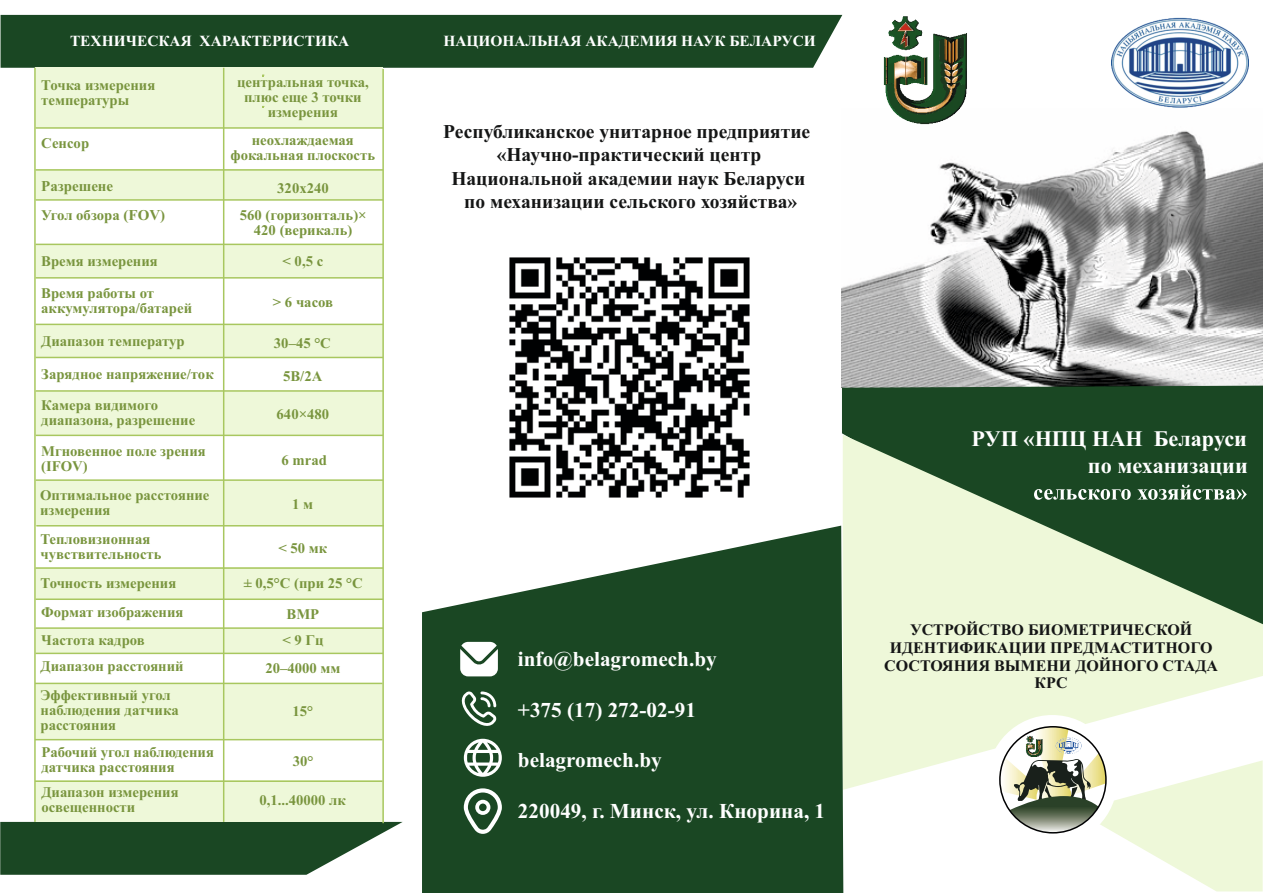
<style>
.page{position:relative;width:1263px;height:893px;background:#fff}
.page>*{position:absolute;margin:0;border:0;box-sizing:border-box;transform-origin:0 0}
.t1{font:700 22.2px/26.7px "Times New Roman";color:#fff;text-align:right}
.t2{font:700 21.15px "Times New Roman";color:#fff}
.t3{font:700 19.5px/23.4px "Times New Roman";color:#151616;text-align:center}
.t4{font:700 16.05px/17.7px "Times New Roman";color:#151616;text-align:center}
.t5{font:700 15.45px "Times New Roman";color:#fff}
.t6{font:700 15px "Times New Roman";color:#79953e}
.t7{font:700 14.7px/15px "Times New Roman";color:#79953e}
.s1{font-size:15px;color:#7a943f}
</style>
<div class="page">
<img style="left:842px;top:131px;width:421px;height:255px">
<div style="left:1px;top:15px;width:841px;height:53px;background:#1a4723"></div>
<svg style="left:0;top:822px;width:403px;height:53px"></svg>
<img style="left:509px;top:257px;width:241px;height:241px">
<div style="left:842px;top:386px;width:421px;height:49px;background:#1a4723"></div>
<svg style="left:843px;top:435px;width:420px;height:355px;fill:#eef8d9"></svg>
<svg style="left:422px;top:526px;width:421px;height:367px;fill:#1a4723"></svg>
<svg style="left:1034px;top:485px;width:213px;height:15px"></svg>
<img style="left:870px;top:16px;width:106px;height:136px">
<img style="left:1111px;top:18px;width:137px;height:89px">
<svg style="left:460px;top:642px;width:38px;height:34px"></svg>
<svg style="left:453px;top:691px;width:49px;height:86px"></svg>
<svg style="left:464px;top:788px;width:38px;height:46px"></svg>
<div style="left:35px;top:780px;width:347px;height:42px;background:#eef8d9"></div>
<div style="left:35px;top:683px;width:347px;height:57px;background:#eef8d9"></div>
<div style="left:35px;top:628px;width:347px;height:25px;background:#eef8d9"></div>
<div style="left:35px;top:567px;width:347px;height:32px;background:#eef8d9"></div>
<div style="left:35px;top:480px;width:347px;height:46px;background:#eef8d9"></div>
<div style="left:35px;top:391px;width:348px;height:44px;background:#eef8d9"></div>
<div style="left:35px;top:325px;width:347px;height:33px;background:#eef8d9"></div>
<div style="left:35px;top:244px;width:347px;height:34px;background:#eef8d9"></div>
<div style="left:35px;top:170px;width:347px;height:30px;background:#eef8d9"></div>
<div style="left:36px;top:68px;width:347px;height:60px;background:#eef8d9"></div>
<hr style="left:36px;top:127px;width:347px;height:2px;background:#a8c75f">
<hr style="left:36px;top:169px;width:347px;height:2px;background:#a8c75f">
<hr style="left:36px;top:199px;width:347px;height:2px;background:#a8c75f">
<hr style="left:36px;top:244px;width:347px;height:1px;background:#a8c75f">
<hr style="left:36px;top:277px;width:347px;height:2px;background:#a8c75f">
<hr style="left:36px;top:324px;width:347px;height:1px;background:#a8c75f">
<hr style="left:36px;top:357px;width:347px;height:1px;background:#a8c75f">
<hr style="left:36px;top:390px;width:347px;height:2px;background:#a8c75f">
<hr style="left:36px;top:435px;width:347px;height:1px;background:#a8c75f">
<hr style="left:36px;top:479px;width:347px;height:2px;background:#a8c75f">
<hr style="left:36px;top:525px;width:348px;height:1px;background:#a8c75f">
<hr style="left:36px;top:567px;width:347px;height:2px;background:#a8c75f">
<hr style="left:36px;top:598px;width:347px;height:2px;background:#a8c75f">
<hr style="left:36px;top:627px;width:347px;height:2px;background:#a8c75f">
<hr style="left:36px;top:653px;width:347px;height:1px;background:#a8c75f">
<hr style="left:35px;top:683px;width:347px;height:1px;background:#a8c75f">
<hr style="left:35px;top:739px;width:347px;height:1px;background:#a8c75f">
<hr style="left:35px;top:780px;width:347px;height:2px;background:#a8c75f">
<hr style="left:34px;top:68px;width:2px;height:754px;background:#a8c75f">
<hr style="left:382px;top:69px;width:2px;height:754px;background:#a8c75f">
<hr style="left:223px;top:68px;width:1px;height:754px;background:#a8c75f">
<div style="left:987px;top:715px;width:130px;height:130px;background:#fff;border-radius:50%"></div>
<svg style="left:998px;top:725px;width:265px;height:166px"></svg>
<img style="left:1023px;top:733px;width:21px;height:30px">
<img style="left:1051px;top:732px;width:37px;height:28px">
<p class="t5" style="left:70px;top:35px;width:281px">ТЕХНИЧЕСКАЯ ХАРАКТЕРИСТИКА</p>
<p class="t5" style="left:443px;top:35px;width:374px">НАЦИОНАЛЬНАЯ АКАДЕМИЯ НАУК БЕЛАРУСИ</p>
<p class="t7" style="left:41px;top:79px;width:116px">Точка измерения температуры</p>
<p class="t7" style="left:237px;top:76px;width:133px;text-align:center">центральная точка, плюс еще 3 точки измерения</p>
<p class="t7" style="left:41px;top:138px;width:49px">Сенсор</p>
<p class="t7" style="left:230px;top:134px;width:146px;text-align:center">неохлаждаемая фокальная плоскость</p>
<p class="t6" style="left:41px;top:181px;width:73px">Разрешене</p>
<p class="t7" style="left:277px;top:182px;width:53px">320х240</p>
<p class="t7" style="left:41px;top:209px;width:125px">Угол обзора <span class="s1">(FOV)</span></p>
<p class="t7" style="left:240px;top:209px;width:128px;text-align:center">560 (горизонталь)×<br>420 (верикаль)</p>
<p class="t7" style="left:41px;top:255px;width:118px">Время измерения</p>
<p class="t7" style="left:283px;top:255px;width:42px">&lt; 0,5 с</p>
<p class="t7" style="left:41px;top:287px;width:152px">Время работы от аккумулятора/батарей</p>
<p class="t7" style="left:273px;top:296px;width:62px">&gt; 6 часов</p>
<p class="t7" style="left:41px;top:336px;width:145px">Диапазон температур</p>
<p class="t7" style="left:274px;top:337px;width:58px">30–45 °C</p>
<p class="t7" style="left:41px;top:368px;width:174px">Зарядное напряжение/ток</p>
<p class="t7" style="left:283px;top:370px;width:41px">5В/2А</p>
<p class="t7" style="left:41px;top:399px;width:155px">Камера видимого диапазона, разрешение</p>
<p class="t7" style="left:277px;top:408px;width:54px">640×480</p>
<p class="t7" style="left:41px;top:445px;width:166px">Мгновенное поле зрения (IFOV)</p>
<p class="t7" style="left:281px;top:454px;width:47px">6 mrad</p>
<p class="t7" style="left:40px;top:489px;width:171px">Оптимальное расстояние измерения</p>
<p class="t7" style="left:292px;top:498px;width:23px">1 м</p>
<p class="t7" style="left:40px;top:533px;width:123px">Тепловизионная чувствительность</p>
<p class="t7" style="left:278px;top:542px;width:50px">&lt; 50 мк</p>
<p class="t7" style="left:41px;top:577px;width:137px">Точность измерения</p>
<p class="t7" style="left:244px;top:577px;width:120px">± 0,5°C (при 25 °C</p>
<p class="t7" style="left:41px;top:606px;width:144px">Формат изображения</p>
<p class="t7" style="left:287px;top:608px;width:34px">BMP</p>
<p class="t7" style="left:41px;top:634px;width:105px">Частота кадров</p>
<p class="t7" style="left:282px;top:634px;width:42px">&lt; 9 Гц</p>
<p class="t7" style="left:41px;top:660px;width:145px">Диапазон расстояний</p>
<p class="t7" style="left:265px;top:662px;width:77px">20–4000 мм</p>
<p class="t7" style="left:41px;top:689px;width:140px">Эффективный угол наблюдения датчика расстояния</p>
<p class="t7" style="left:292px;top:705px;width:22px">15°</p>
<p class="t7" style="left:41px;top:747px;width:174px">Рабочий угол наблюдения датчика расстояния</p>
<p class="t7" style="left:293px;top:755px;width:22px">30°</p>
<p class="t7" style="left:41px;top:786px;width:139px">Диапазон измерения освещенности</p>
<p class="t7" style="left:259px;top:794px;width:88px">0,1...40000 лк</p>
<h3 class="t3" style="left:443px;top:122px;width:369px">Республиканское унитарное предприятие «Научно-практический центр Национальной академии наук Беларуси по механизации сельского хозяйства»</h3>
<h2 class="t2" style="left:518px;top:651px;width:200px">info@belagromech.by</h2>
<h2 class="t2" style="left:518px;top:702px;width:179px">+375 (17) 272-02-91</h2>
<h2 class="t2" style="left:518px;top:753px;width:145px">belagromech.by</h2>
<h2 class="t2" style="left:518px;top:804px;width:309px">220049, г. Минск, ул. Кнорина, 1</h2>
<h1 class="t1" style="left:971px;top:428px;width:278px">РУП «НПЦ НАН Беларуси по механизации</h1>
<p class="t4" style="left:884px;top:623px;width:335px">УСТРОЙСТВО БИОМЕТРИЧЕСКОЙ<br>ИДЕНТИФИКАЦИИ ПРЕДМАСТИТНОГО<br>СОСТОЯНИЯ ВЫМЕНИ ДОЙНОГО СТАДА<br>КРС</p>
</div>
